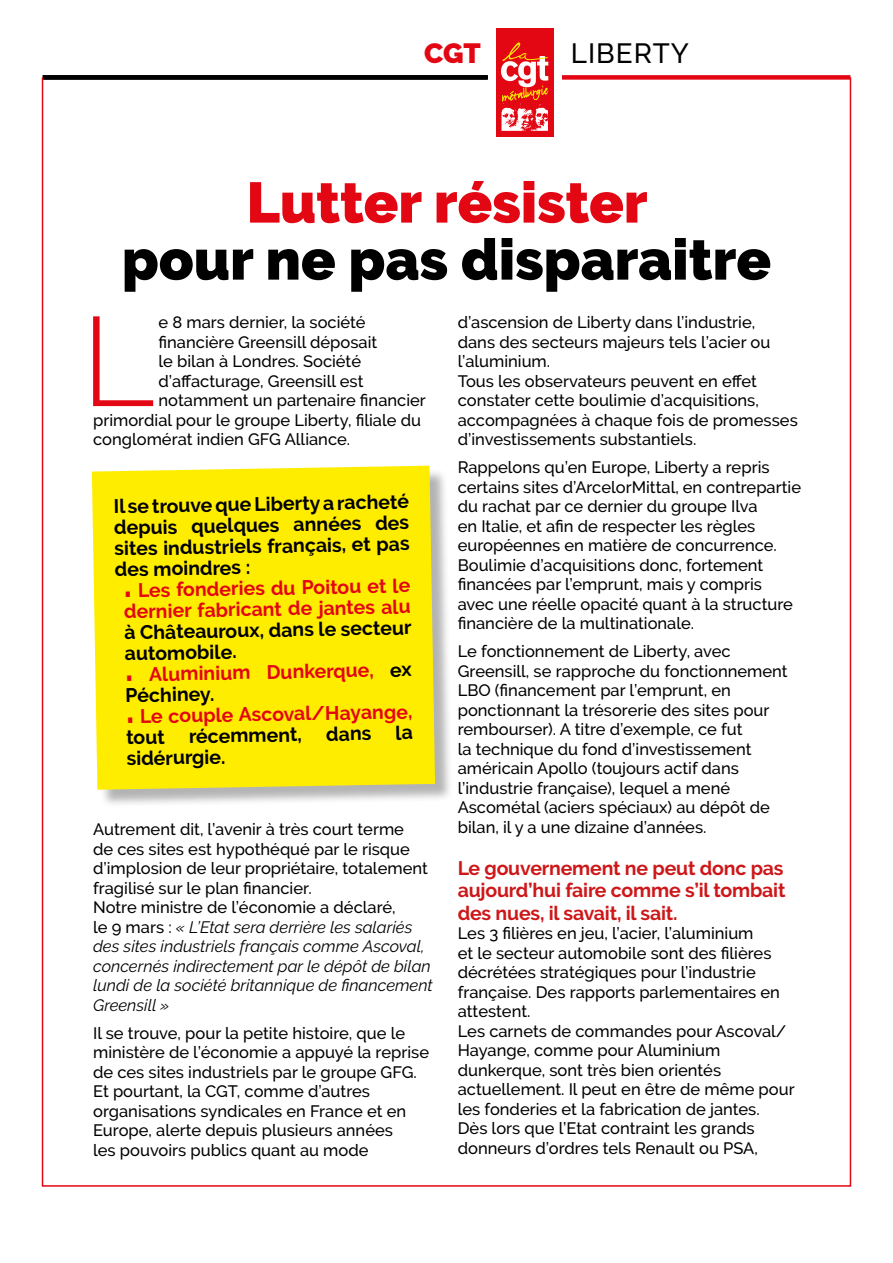
<style>
.page{position:relative;width:893px;height:1263px;background:#fff}
.page>*{position:absolute;margin:0;border:0;box-sizing:border-box;transform-origin:0 0}
.t1{font:300 126.3px "Raleway";color:#e30613}
.t2{font:900 57px "Raleway";color:#000}
.t3{font:900 57px "Raleway";color:#e30613}
.t4{font:500 27.75px "Raleway";letter-spacing:.035em;color:#000}
.t5{font:900 27.75px "Raleway";color:#e30613}
.t6{font:700 19.5px/21px "Raleway";color:#000}
.t7{font:700 19.5px/22.5px "Raleway";letter-spacing:-.01em;color:#cd1719;text-align:justify}
.t8{font:700 19.5px "Raleway";color:#e30613}
.t9{font:500 16.5px/19.5px "Raleway";color:#000}
.s1{font-size:37.5px}
.s2{font-size:37.5px;color:#e30613}
.s3{color:#e30613}
.s4{font-weight:400;font-style:italic}
</style>
<div class="page">
<div style="left:561px;top:75px;width:289px;height:5px;background:#e30613"></div>
<div style="left:94px;top:468px;width:360px;height:340px;background:#000;opacity:.3"></div>
<div style="left:92px;top:466px;width:343px;height:324px;background:#ffed00"></div>
<div style="left:43px;top:75px;width:445px;height:5px;background:#000"></div>
<div style="left:488px;top:64px;width:74px;height:32px;background:#fff"></div>
<div style="left:496px;top:28px;width:58px;height:109px;background:#e30613"></div>
<svg style="left:501px;top:42px;width:47px;height:89px"></svg>
<h3 class="t5" style="left:424px;top:37px;width:58px">CGT</h3>
<h3 class="t4" style="left:571px;top:37px;width:120px">LIBERTY</h3>
<h2 class="t3" style="left:247px;top:169px;width:402px">Lutter résister</h2>
<h2 class="t2" style="left:122px;top:226px;width:651px">pour ne pas disparaitre</h2>
<h1 class="t1" style="left:81px;top:288px;width:75px">L</h1>
<p class="t9" style="left:159px;top:312px;width:209px">e 8 mars dernier, la société</p>
<p class="t9" style="left:458px;top:313px;width:342px">d’ascension de Liberty dans l’industrie,<br>dans des secteurs majeurs tels l’acier ou l’aluminium.<br>Tous les observateurs peuvent en effet constater cette boulimie d’acquisitions, accompagnées à chaque fois de promesses d’investissements substantiels.</p>
<p class="t9" style="left:458px;top:458px;width:345px">Rappelons qu’en Europe, Liberty a repris certains sites d’ArcelorMittal, en contrepartie du rachat par ce dernier du groupe Ilva<br>en Italie, et afin de respecter les règles européennes en matière de concurrence.<br>Boulimie d’acquisitions donc, fortement financées par l’emprunt, mais y compris avec une réelle opacité quant à la structure financière de la multinationale.</p>
<p class="t9" style="left:458px;top:642px;width:331px">Le fonctionnement de Liberty, avec Greensill, se rapproche du fonctionnement LBO (financement par l’emprunt, en ponctionnant la trésorerie des sites pour rembourser). A titre d’exemple, ce fut<br>la technique du fond d’investissement américain Apollo (toujours actif dans l’industrie française), lequel a mené Ascométal (aciers spéciaux) au dépôt de bilan, il y a une dizaine d’années.</p>
<p class="t7" style="left:458px;top:857px;width:329px">Le gouvernement ne peut donc pas aujourd’hui faire comme s’il tombait des nues, il savait, il sait.</p>
<p class="t9" style="left:458px;top:923px;width:338px">Les 3 filières en jeu, l’acier, l’aluminium<br>et le secteur automobile sont des filières décrétées stratégiques pour l’industrie française. Des rapports parlementaires en attestent.<br>Les carnets de commandes pour Ascoval/ Hayange, comme pour Aluminium dunkerque, sont très bien orientés actuellement. Il peut en être de même pour les fonderies et la fabrication de jantes.<br>Dès lors que l’Etat contraint les grands donneurs d’ordres tels Renault ou PSA,</p>
<p class="t9" style="left:159px;top:332px;width:220px">financière Greensill déposait</p>
<p class="t9" style="left:159px;top:351px;width:204px">le bilan à Londres. Société</p>
<p class="t9" style="left:159px;top:371px;width:206px">d’affacturage, Greensill est</p>
<p class="t9" style="left:159px;top:390px;width:269px">notamment un partenaire financier</p>
<p class="t9" style="left:93px;top:410px;width:329px">primordial pour le groupe Liberty, filiale du</p>
<p class="t9" style="left:93px;top:429px;width:259px">conglomérat indien GFG Alliance.</p>
<p class="t6" style="left:114px;top:496px;width:297px;rotate:-1deg">Il se trouve que Liberty a racheté</p>
<p class="t6" style="left:114px;top:517px;width:297px;rotate:-1deg">depuis quelques années des</p>
<p class="t6" style="left:114px;top:538px;width:297px;rotate:-1deg">sites industriels français, et pas</p>
<p class="t6" style="left:115px;top:559px;width:137px;rotate:-1deg">des moindres :</p>
<p class="t8" style="left:123px;top:579px;width:288px;rotate:-1deg"><span class="s1">.</span> Les fonderies du Poitou et le</p>
<p class="t8" style="left:124px;top:600px;width:288px;rotate:-1deg">dernier fabricant de jantes alu</p>
<p class="t6" style="left:124px;top:622px;width:289px;rotate:-1deg">à Châteauroux, dans le secteur automobile.<br><span class="s2">.</span> <span class="s3">Aluminium Dunkerque,</span> ex<br>Péchiney.<br><span class="s2">.</span> <span class="s3">Le couple Ascoval/Hayange, </span>tout récemment, dans la sidérurgie.</p>
<p class="t9" style="left:93px;top:819px;width:341px">Autrement dit, l’avenir à très court terme<br>de ces sites est hypothéqué par le risque d’implosion de leur propriétaire, totalement fragilisé sur le plan financier.<br>Notre ministre de l’économie a déclaré,<br>le 9 mars : <span class="s4">« L’Etat sera derrière les salariés des sites industriels français comme Ascoval, concernés indirectement par le dépôt de bilan lundi de la société britannique de financement Greensill »</span></p>
<p class="t9" style="left:93px;top:1023px;width:337px">Il se trouve, pour la petite histoire, que le ministère de l’économie a appuyé la reprise de ces sites industriels par le groupe GFG.<br>Et pourtant, la CGT, comme d’autres organisations syndicales en France et en Europe, alerte depuis plusieurs années<br>les pouvoirs publics quant au mode</p>
</div>
